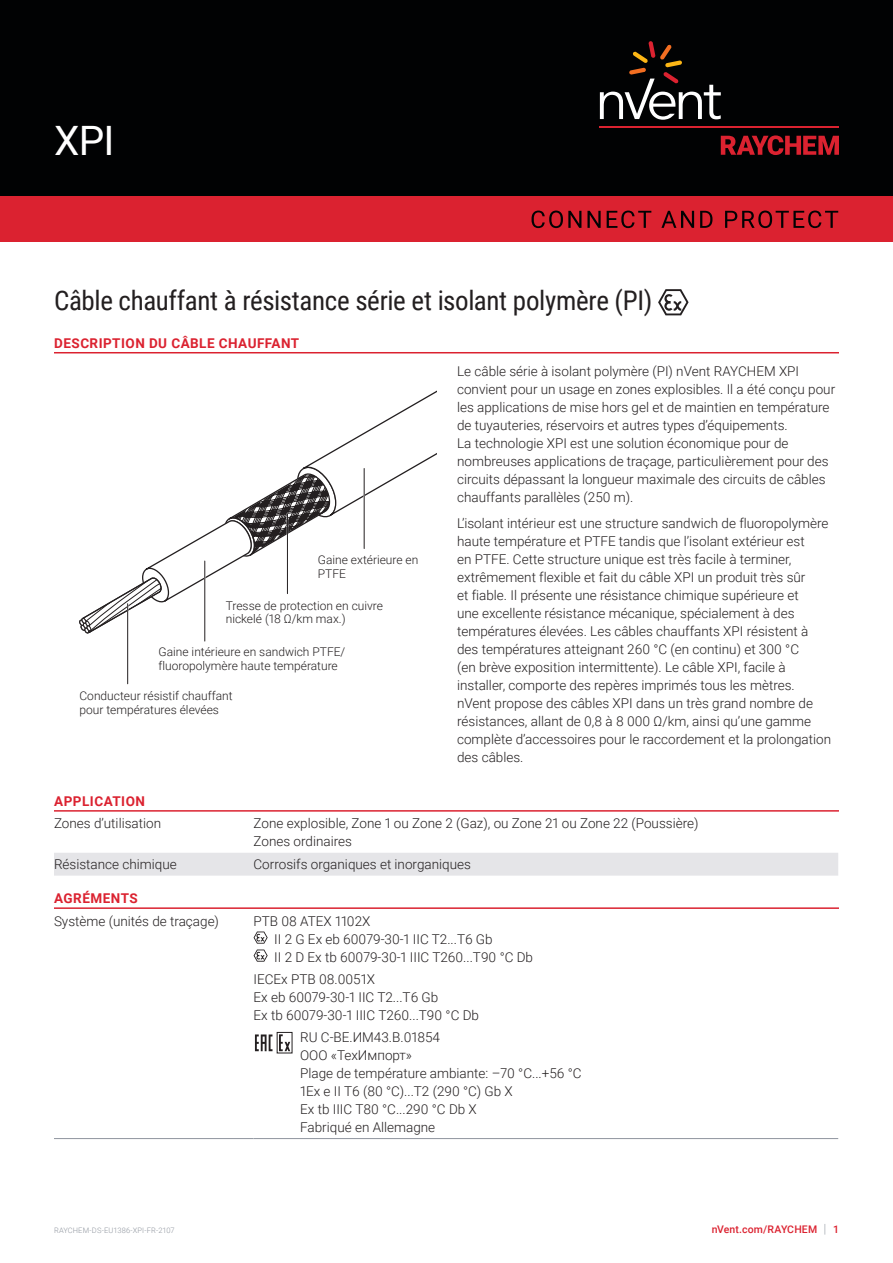
<style>
.page{position:relative;width:893px;height:1263px;background:#fff}
.page>*{position:absolute;margin:0;border:0;box-sizing:border-box;transform-origin:0 0}
.Title_Product_Name{font:40.5px "Roboto";color:#fff}
.Product_Description{font:27px "Roboto Condensed";letter-spacing:-.015em;color:#231f20}
.Bodytext_1{font:300 13.5px/18px "Roboto";color:#231f20}
.Subhead{font:700 13.5px "Roboto";letter-spacing:.035em;color:#db2230}
.Caption_text{font:300 12px/13.5px "Roboto";color:#231f20}
.t1{font:500 10.5px "Roboto";letter-spacing:.015em;color:#db2230}
.t2{font:300 7.5px "Roboto";letter-spacing:.015em;color:#8f959e}
.s1{font-weight:300;font-size:12.6px;color:#8f959e}
</style>
<div class="page">
<div style="left:0;top:0;width:893px;height:196px;background:#010203"></div>
<div style="left:0;top:196px;width:893px;height:45px;background:#db2230"></div>
<svg style="left:532px;top:211px;width:306px;height:17px"></svg>
<svg style="left:721px;top:135px;width:118px;height:20px"></svg>
<hr style="left:600px;top:127px;width:239px;height:1px;background:#db2230">
<svg style="left:600px;top:41px;width:121px;height:79px"></svg>
<hr style="left:54px;top:352px;width:785px;height:1px;background:#db2230">
<svg style="left:658px;top:289px;width:31px;height:26px"></svg>
<hr style="left:54px;top:810px;width:785px;height:2px;background:#db2230">
<hr style="left:54px;top:907px;width:785px;height:2px;background:#db2230">
<div style="left:54px;top:853px;width:784px;height:23px;background:#e5e5e8"></div>
<hr style="left:54px;top:1138px;width:200px;height:1px;background:#8f959e">
<hr style="left:254px;top:1138px;width:584px;height:1px;background:#8f959e">
<svg style="left:254px;top:931px;width:14px;height:31px"></svg>
<svg style="left:255px;top:1034px;width:17px;height:17px"></svg>
<svg style="left:279px;top:1034px;width:11px;height:17px"></svg>
<svg style="left:79px;top:391px;width:357px;height:243px"></svg>
<hr style="left:127px;top:603px;width:1px;height:80px;background:#fff">
<hr style="left:127px;top:604px;width:1px;height:80px;background:#231f20">
<hr style="left:204px;top:561px;width:1px;height:80px;background:#231f20">
<hr style="left:287px;top:513px;width:1px;height:80px;background:#fff">
<hr style="left:287px;top:514px;width:1px;height:80px;background:#231f20">
<hr style="left:363px;top:468px;width:2px;height:80px;background:#fff">
<hr style="left:364px;top:468px;width:1px;height:80px;background:#231f20">
<p class="Title_Product_Name" style="left:54px;top:112px;width:62px">XPI</p>
<p class="Product_Description" style="left:54px;top:281px;width:600px">Câble chauffant à résistance série et isolant polymère (PI)</p>
<p class="Subhead" style="left:54px;top:333px;width:247px">DESCRIPTION DU CÂBLE CHAUFFANT</p>
<p class="Caption_text" style="left:318px;top:553px;width:102px">Gaine extérieure en<br>PTFE</p>
<p class="Caption_text" style="left:226px;top:598px;width:159px">Tresse de protection en cuivre nickelé (18 Ω/km max.)</p>
<p class="Caption_text" style="left:159px;top:645px;width:188px">Gaine intérieure en sandwich PTFE/ fluoropolymère haute température</p>
<p class="Caption_text" style="left:80px;top:689px;width:155px">Conducteur résistif chauffant pour températures élevées</p>
<p class="Bodytext_1" style="left:457px;top:361px;width:380px">Le câble série à isolant polymère (PI) nVent RAYCHEM XPI convient pour un usage en zones explosibles. Il a été conçu pour les applications de mise hors gel et de maintien en température de tuyauteries, réservoirs et autres types d’équipements.<br>La technologie XPI est une solution économique pour de nombreuses applications de traçage, particulièrement pour des circuits dépassant la longueur maximale des circuits de câbles chauffants parallèles (250 m).</p>
<p class="Bodytext_1" style="left:457px;top:514px;width:376px">L’isolant intérieur est une structure sandwich de fluoropolymère haute température et PTFE tandis que l’isolant extérieur est<br>en PTFE. Cette structure unique est très facile à terminer, extrêmement flexible et fait du câble XPI un produit très sûr<br>et fiable. Il présente une résistance chimique supérieure et<br>une excellente résistance mécanique, spécialement à des températures élevées. Les câbles chauffants XPI résistent à des températures atteignant 260 °C (en continu) et 300 °C<br>(en brève exposition intermittente). Le câble XPI, facile à installer, comporte des repères imprimés tous les mètres. nVent propose des câbles XPI dans un très grand nombre de résistances, allant de 0,8 à 8 000 Ω/km, ainsi qu’une gamme complète d’accessoires pour le raccordement et la prolongation des câbles.</p>
<p class="Subhead" style="left:54px;top:792px;width:92px">APPLICATION</p>
<p class="Bodytext_1" style="left:54px;top:814px;width:109px">Zones d’utilisation</p>
<p class="Bodytext_1" style="left:254px;top:814px;width:446px">Zone explosible, Zone 1 ou Zone 2 (Gaz), ou Zone 21 ou Zone 22 (Poussière)<br>Zones ordinaires</p>
<p class="Bodytext_1" style="left:54px;top:855px;width:124px">Résistance chimique</p>
<p class="Bodytext_1" style="left:254px;top:855px;width:219px">Corrosifs organiques et inorganiques</p>
<p class="Subhead" style="left:54px;top:889px;width:85px">AGRÉMENTS</p>
<p class="Bodytext_1" style="left:54px;top:911px;width:167px">Système (unités de traçage)</p>
<p class="Bodytext_1" style="left:254px;top:911px;width:118px">PTB 08 ATEX 1102X</p>
<p class="Bodytext_1" style="left:274px;top:929px;width:220px">II 2 G Ex eb 60079-30-1 IIC T2...T6 Gb</p>
<p class="Bodytext_1" style="left:274px;top:947px;width:260px">II 2 D Ex tb 60079-30-1 IIIC T260...T90 °C Db</p>
<p class="Bodytext_1" style="left:254px;top:970px;width:123px">IECEx PTB 08.0051X</p>
<p class="Bodytext_1" style="left:254px;top:988px;width:186px">Ex eb 60079-30-1 IIC T2...T6 Gb</p>
<p class="Bodytext_1" style="left:254px;top:1006px;width:227px">Ex tb 60079-30-1 IIIC T260...T90 °C Db</p>
<p class="Bodytext_1" style="left:300px;top:1028px;width:141px">RU C-BE.ИМ43.В.01854</p>
<p class="Bodytext_1" style="left:300px;top:1046px;width:113px">ООО «ТехИмпорт»</p>
<p class="Bodytext_1" style="left:300px;top:1064px;width:283px">Plage de température ambiante: –70 °C...+56 °C</p>
<p class="Bodytext_1" style="left:300px;top:1082px;width:214px">1Ex e II T6 (80 °C)...T2 (290 °C) Gb X</p>
<p class="Bodytext_1" style="left:300px;top:1100px;width:178px">Ex tb IIIC T80 °C...290 °C Db X</p>
<p class="Bodytext_1" style="left:300px;top:1118px;width:137px">Fabriqué en Allemagne</p>
<p class="t2" style="left:54px;top:1225px;width:122px">RAYCHEM-DS-EU1386-XPI-FR-2107</p>
<p class="t1" style="left:712px;top:1222px;width:129px">nVent.com/RAYCHEM <span class="s1">|</span> 1</p>
</div>
